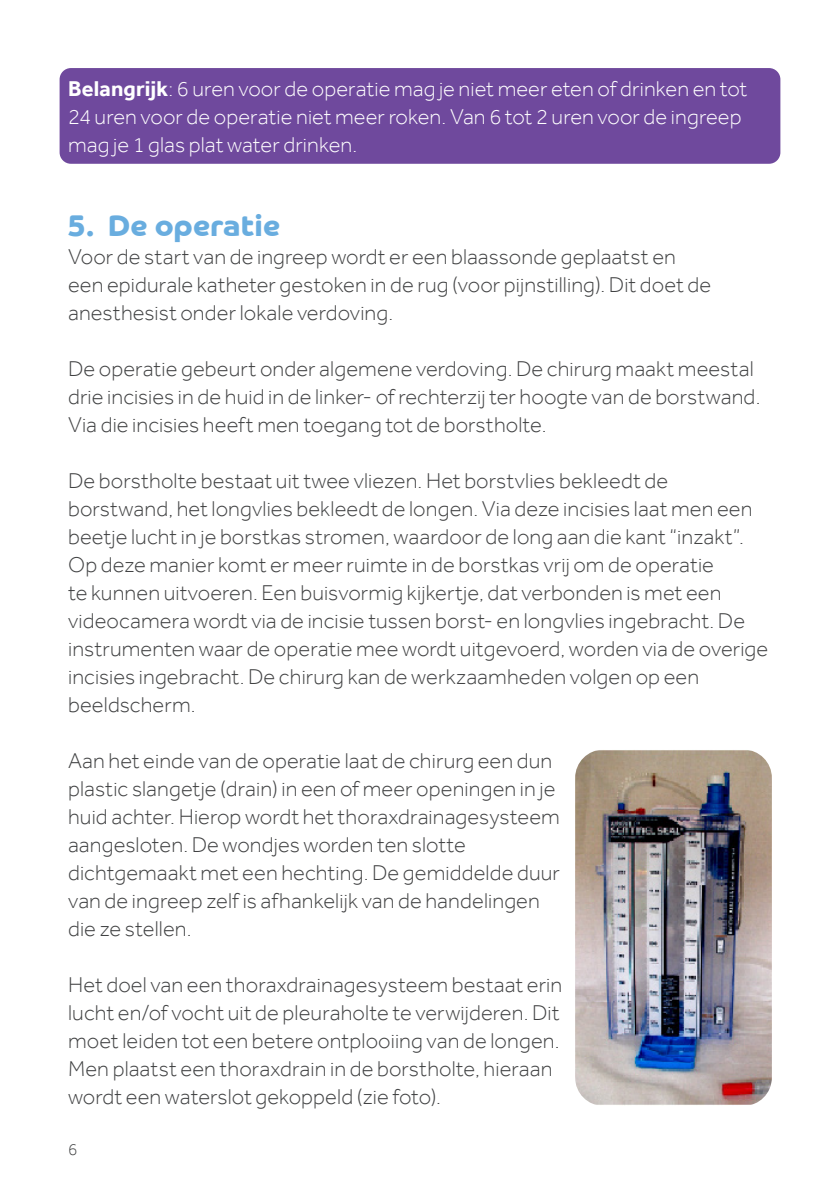
<style>
.page{position:relative;width:840px;height:1191px;background:#fff}
.page>*{position:absolute;margin:0;border:0;box-sizing:border-box;transform-origin:0 0}
.t1{font:700 30px "Co Headline";letter-spacing:.005em;color:#69addf}
.Broodtekst{font:300 22px/28px "Effra";letter-spacing:.005em;color:#414243}
.Broodtekst_wit_voor{font:300 22px/28px "Effra";letter-spacing:.005em;color:#fff}
.t2{font:300 17px "Effra";color:#414243}
.s1{font-weight:700}
</style>
<div class="page">
<div style="left:60px;top:68px;width:720px;height:96px;background:#6f499d;border-radius:11px"></div>
<img style="left:575px;top:750px;width:196px;height:355px">
<p class="Broodtekst_wit_voor" style="left:68px;top:75px;width:680px"><span class="s1">Belangrijk</span>: 6 uren voor de operatie mag je niet meer eten of drinken en tot<br>24 uren voor de operatie niet meer roken. Van 6 tot 2 uren voor de ingreep mag je 1 glas plat water drinken.</p>
<p class="t1" style="left:68px;top:209px;width:213px">5. De operatie</p>
<p class="Broodtekst" style="left:68px;top:243px;width:644px">Voor de start van de ingreep wordt er een blaassonde geplaatst en een epidurale katheter gestoken in de rug (voor pijnstilling). Dit doet de anesthesist onder lokale verdoving.</p>
<p class="Broodtekst" style="left:68px;top:355px;width:693px">De operatie gebeurt onder algemene verdoving. De chirurg maakt meestal drie incisies in de huid in de linker- of rechterzij ter hoogte van de borstwand.<br>Via die incisies heeft men toegang tot de borstholte.</p>
<p class="Broodtekst" style="left:68px;top:467px;width:701px">De borstholte bestaat uit twee vliezen. Het borstvlies bekleedt de borstwand, het longvlies bekleedt de longen. Via deze incisies laat men een beetje lucht in je borstkas stromen, waardoor de long aan die kant “inzakt”.<br>Op deze manier komt er meer ruimte in de borstkas vrij om de operatie<br>te kunnen uitvoeren. Een buisvormig kijkertje, dat verbonden is met een videocamera wordt via de incisie tussen borst- en longvlies ingebracht. De instrumenten waar de operatie mee wordt uitgevoerd, worden via de overige incisies ingebracht. De chirurg kan de werkzaamheden volgen op een beeldscherm.</p>
<p class="Broodtekst" style="left:68px;top:747px;width:493px">Aan het einde van de operatie laat de chirurg een dun plastic slangetje (drain) in een of meer openingen in je huid achter. Hierop wordt het thoraxdrainagesysteem aangesloten. De wondjes worden ten slotte dichtgemaakt met een hechting. De gemiddelde duur van de ingreep zelf is afhankelijk van de handelingen die ze stellen.</p>
<p class="Broodtekst" style="left:68px;top:971px;width:495px">Het doel van een thoraxdrainagesysteem bestaat erin lucht en/of vocht uit de pleuraholte te verwijderen. Dit moet leiden tot een betere ontplooiing van de longen.<br>Men plaatst een thoraxdrain in de borstholte, hieraan wordt een waterslot gekoppeld (zie foto).</p>
<p class="t2" style="left:68px;top:1140px;width:11px">6</p>
</div>
